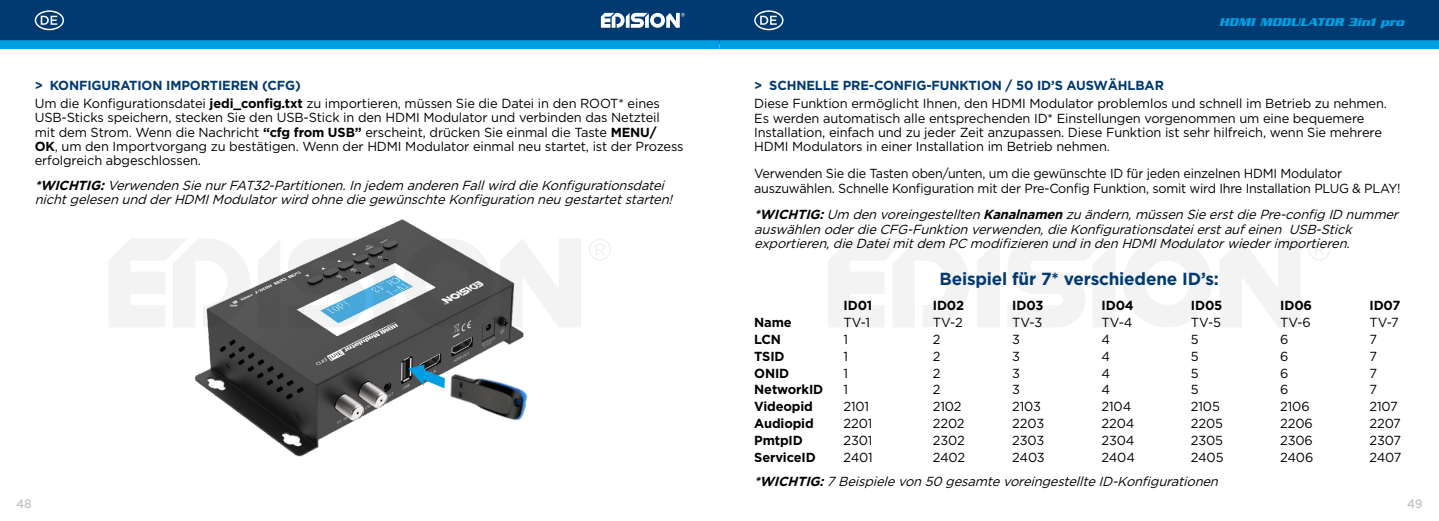
<style>
.page{position:relative;width:1439px;height:521px;background:#fff}
.page>*{position:absolute;margin:0;border:0;box-sizing:border-box;transform-origin:0 0}
.t1{font:700 17.5px "Gotham Greek";letter-spacing:-.01em;color:#003a70}
.t2{font:13.12px/14.3px "Gotham Greek";letter-spacing:-.01em;color:#000}
.t3{font:italic 13.12px/14.3px "Gotham Greek";color:#000}
.t4{font:13.12px/14.3px "Gotham Greek";letter-spacing:-.01em;color:#000;scale:.96 1}
.t5{font:700 13.12px "Gotham Greek";letter-spacing:-.01em;color:#000}
.t6{font:700 13.12px "Gotham Greek";letter-spacing:-.01em;color:#003a70}
.t7{font:12.25px "PF Stargate Serif Extra B Oblique";color:#009fe3}
.t8{font:500 12.25px "Gotham Greek";color:#c6c6c6}
.s1{font-weight:700;color:#003a70}
.s2{font-weight:700}
</style>
<div class="page">
<div style="left:0;top:0;width:719px;height:44px;background:#003a70"></div>
<div style="left:719px;top:0;width:720px;height:44px;background:#003a70"></div>
<div style="left:0;top:40px;width:719px;height:9px;background:#009fe3"></div>
<div style="left:719px;top:40px;width:720px;height:9px;background:#009fe3"></div>
<svg style="left:530px;top:239px;width:51px;height:88px"></svg>
<svg style="left:109px;top:239px;width:81px;height:88px"></svg>
<svg style="left:589px;top:239px;width:22px;height:21px"></svg>
<svg style="left:601px;top:13px;width:84px;height:15px"></svg>
<svg style="left:978px;top:240px;width:21px;height:87px"></svg>
<svg style="left:1220px;top:239px;width:80px;height:88px"></svg>
<svg style="left:828px;top:239px;width:141px;height:88px"></svg>
<svg style="left:1008px;top:239px;width:107px;height:88px"></svg>
<svg style="left:1123px;top:239px;width:89px;height:88px"></svg>
<svg style="left:1309px;top:239px;width:21px;height:21px"></svg>
<svg style="left:35px;top:10px;width:29px;height:20px"></svg>
<svg style="left:754px;top:10px;width:29px;height:20px"></svg>
<img style="left:190px;top:219px;width:340px;height:238px">
<img style="left:436px;top:340px;width:94px;height:107px">
<svg style="left:408px;top:364px;width:37px;height:24px"></svg>
<p class="t2" style="left:35px;top:76px;width:627px;line-height:17.8px"><span class="s1">&gt; KONFIGURATION IMPORTIEREN (CFG)<br></span>Um die Konfigurationsdatei <span class="s2">jedi_config.txt</span> zu importieren, müssen Sie die Datei in den ROOT* eines</p>
<p class="t2" style="left:35px;top:110px;width:650px">USB-Sticks speichern, stecken Sie den USB-Stick in den HDMI Modulator und verbinden das Netzteil mit dem Strom. Wenn die Nachricht <span class="s2">“cfg from USB”</span> erscheint, drücken Sie einmal die Taste <span class="s2">MENU/<br>OK</span>, um den Importvorgang zu bestätigen. Wenn der HDMI Modulator einmal neu startet, ist der Prozess erfolgreich abgeschlossen.</p>
<p class="t3" style="left:35px;top:177px;width:642px"><span class="s2">*WICHTIG:</span>Verwenden Sie nurFAT32-Partitionen.In jedem anderen Fallwird die Konfigurationsdatei nichtgelesen und derHDMIModulatorwird ohne die gewünschte Konfiguration neu gestartetstarten!</p>
<p class="t6" style="left:754px;top:78px;width:411px">&gt; SCHNELLE PRE-CONFIG-FUNKTION / 50 ID’S AUSWÄHLBAR</p>
<p class="t7" style="left:1219px;top:15px;width:186px">HDMI MODULATOR 3in1 pro</p>
<p class="t2" style="left:754px;top:96px;width:634px">Diese Funktion ermöglicht Ihnen, den HDMI Modulator problemlos und schnell im Betrieb zu nehmen.<br>Es werden automatisch alle entsprechenden ID* Einstellungen vorgenommen um eine bequemere Installation, einfach und zu jeder Zeit anzupassen. Diese Funktion ist sehr hilfreich, wenn Sie mehrere HDMI Modulators in einer Installation im Betrieb nehmen.</p>
<p class="t4" style="left:754px;top:166px;width:675px">Verwenden Sie die Tasten oben/unten, um die gewünschte ID für jeden einzelnen HDMI Modulator auszuwählen. Schnelle Konfiguration mit der Pre-Config Funktion, somit wird Ihre Installation PLUG &amp; PLAY!</p>
<p class="t3" style="left:754px;top:207px;width:649px"><span class="s2">*WICHTIG:</span>Um den voreingestellten <span class="s2">Kanalnamen</span> zu ändern,müssen Sie erstdie Pre-config ID nummer auswählen oderdie CFG-Funktion verwenden,die Konfigurationsdateierstaufeinen USB-Stick exportieren,die Dateimitdem PC modifizieren und in den HDΜΙΜodulatorwiederimportieren.</p>
<h1 class="t1" style="left:939px;top:269px;width:281px">Beispiel für 7* verschiedene ID’s:</h1>
<p class="t5" style="left:843px;top:298px;width:30px">ID01</p>
<p class="t5" style="left:933px;top:298px;width:33px">ID02</p>
<p class="t5" style="left:1012px;top:298px;width:33px">ID03</p>
<p class="t5" style="left:1101px;top:298px;width:34px">ID04</p>
<p class="t5" style="left:1191px;top:298px;width:33px">ID05</p>
<p class="t5" style="left:1280px;top:298px;width:33px">ID06</p>
<p class="t5" style="left:1369px;top:298px;width:33px">ID07</p>
<p class="t5" style="left:754px;top:315px;width:39px">Name</p>
<p class="t2" style="left:843px;top:315px;width:28px">TV-1</p>
<p class="t2" style="left:933px;top:315px;width:31px">TV-2</p>
<p class="t2" style="left:1012px;top:315px;width:31px">TV-3</p>
<p class="t2" style="left:1101px;top:315px;width:32px">TV-4</p>
<p class="t2" style="left:1191px;top:315px;width:32px">TV-5</p>
<p class="t2" style="left:1280px;top:315px;width:32px">TV-6</p>
<p class="t2" style="left:1369px;top:315px;width:31px">TV-7</p>
<p class="t5" style="left:754px;top:332px;width:28px">LCN</p>
<p class="t2" style="left:843px;top:332px;width:6px">1</p>
<p class="t2" style="left:933px;top:332px;width:9px">2</p>
<p class="t2" style="left:1012px;top:332px;width:9px">3</p>
<p class="t2" style="left:1101px;top:332px;width:10px">4</p>
<p class="t2" style="left:1191px;top:332px;width:9px">5</p>
<p class="t2" style="left:1280px;top:332px;width:10px">6</p>
<p class="t2" style="left:1369px;top:332px;width:9px">7</p>
<p class="t5" style="left:754px;top:348px;width:32px">TSID</p>
<p class="t2" style="left:843px;top:349px;width:6px">1</p>
<p class="t2" style="left:933px;top:349px;width:9px">2</p>
<p class="t2" style="left:1012px;top:349px;width:9px">3</p>
<p class="t2" style="left:1101px;top:349px;width:10px">4</p>
<p class="t2" style="left:1191px;top:349px;width:9px">5</p>
<p class="t2" style="left:1280px;top:349px;width:10px">6</p>
<p class="t2" style="left:1369px;top:349px;width:9px">7</p>
<p class="t5" style="left:754px;top:365px;width:37px">ONID</p>
<p class="t2" style="left:843px;top:365px;width:6px">1</p>
<p class="t2" style="left:933px;top:365px;width:9px">2</p>
<p class="t2" style="left:1012px;top:365px;width:9px">3</p>
<p class="t2" style="left:1101px;top:365px;width:10px">4</p>
<p class="t2" style="left:1191px;top:365px;width:9px">5</p>
<p class="t2" style="left:1280px;top:365px;width:10px">6</p>
<p class="t2" style="left:1369px;top:365px;width:9px">7</p>
<p class="t5" style="left:754px;top:382px;width:71px">NetworkID</p>
<p class="t2" style="left:843px;top:382px;width:6px">1</p>
<p class="t2" style="left:933px;top:382px;width:9px">2</p>
<p class="t2" style="left:1012px;top:382px;width:9px">3</p>
<p class="t2" style="left:1101px;top:382px;width:10px">4</p>
<p class="t2" style="left:1191px;top:382px;width:9px">5</p>
<p class="t2" style="left:1280px;top:382px;width:10px">6</p>
<p class="t2" style="left:1369px;top:382px;width:9px">7</p>
<p class="t5" style="left:754px;top:399px;width:60px">Videopid</p>
<p class="t2" style="left:843px;top:399px;width:27px">2101</p>
<p class="t2" style="left:933px;top:399px;width:30px">2102</p>
<p class="t2" style="left:1012px;top:399px;width:30px">2103</p>
<p class="t2" style="left:1101px;top:399px;width:31px">2104</p>
<p class="t2" style="left:1191px;top:399px;width:30px">2105</p>
<p class="t2" style="left:1280px;top:399px;width:31px">2106</p>
<p class="t2" style="left:1369px;top:399px;width:30px">2107</p>
<p class="t5" style="left:754px;top:416px;width:61px">Audiopid</p>
<p class="t2" style="left:843px;top:416px;width:30px">2201</p>
<p class="t2" style="left:933px;top:416px;width:33px">2202</p>
<p class="t2" style="left:1012px;top:416px;width:33px">2203</p>
<p class="t2" style="left:1101px;top:416px;width:34px">2204</p>
<p class="t2" style="left:1191px;top:416px;width:34px">2205</p>
<p class="t2" style="left:1280px;top:416px;width:34px">2206</p>
<p class="t2" style="left:1369px;top:416px;width:33px">2207</p>
<p class="t5" style="left:754px;top:433px;width:50px">PmtpID</p>
<p class="t2" style="left:843px;top:433px;width:30px">2301</p>
<p class="t2" style="left:933px;top:433px;width:33px">2302</p>
<p class="t2" style="left:1012px;top:433px;width:34px">2303</p>
<p class="t2" style="left:1101px;top:433px;width:35px">2304</p>
<p class="t2" style="left:1191px;top:433px;width:34px">2305</p>
<p class="t2" style="left:1280px;top:433px;width:34px">2306</p>
<p class="t2" style="left:1369px;top:433px;width:33px">2307</p>
<p class="t5" style="left:754px;top:449px;width:63px">ServiceID</p>
<p class="t2" style="left:843px;top:450px;width:31px">2401</p>
<p class="t2" style="left:933px;top:450px;width:34px">2402</p>
<p class="t2" style="left:1012px;top:450px;width:34px">2403</p>
<p class="t2" style="left:1101px;top:450px;width:35px">2404</p>
<p class="t2" style="left:1191px;top:450px;width:34px">2405</p>
<p class="t2" style="left:1280px;top:450px;width:35px">2406</p>
<p class="t2" style="left:1369px;top:450px;width:34px">2407</p>
<p class="t3" style="left:754px;top:474px;width:469px"><span class="s2">*WICHTIG:</span>7 Beispiele von 50 gesamte voreingestellte ID-Konfigurationen</p>
<p class="t8" style="left:16px;top:496px;width:17px">48</p>
<p class="t8" style="left:1407px;top:496px;width:17px">49</p>
</div>
